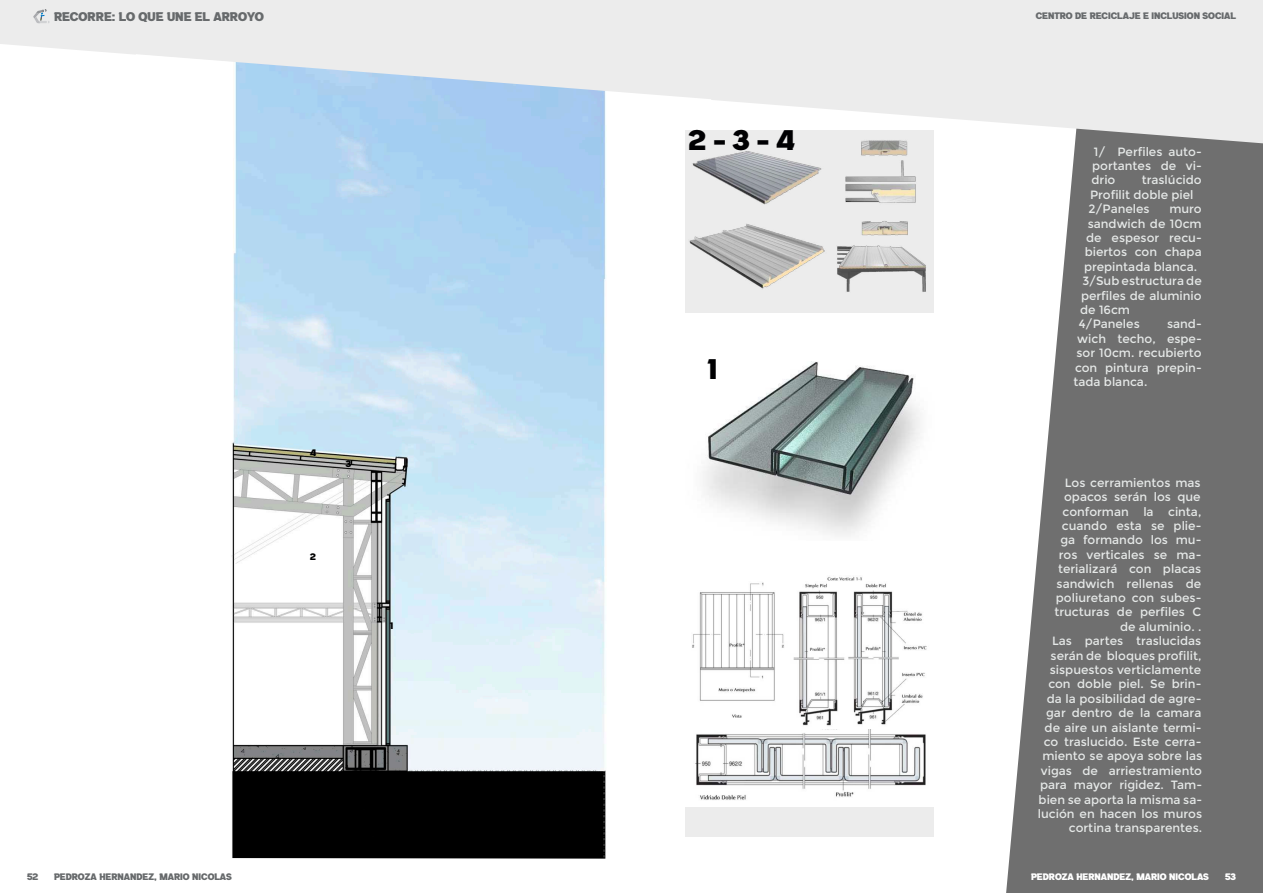
<style>
.page{position:relative;width:1263px;height:893px;background:#fff}
.page>*{position:absolute;margin:0;border:0;box-sizing:border-box;transform-origin:0 0}
.t1{font:27px "a Black Lives";color:#000002}
.t2{font:12px/14.4px "Montserrat";color:#e5e8e7;text-align:right}
.t3{font:12px "a Black Lives";color:#676a6c}
.t4{font:9px "a Black Lives";color:#676a6c}
.t5{font:9px "a Black Lives";color:#fff}
.t6{font:9px "a Black Lives";color:#66696b}
.t7{font:9px "a Black Lives";color:#000002}
</style>
<div class="page">
<svg style="left:1006px;top:144px;width:257px;height:749px;background:#828282"></svg>
<svg style="left:0;top:0;width:1263px;height:144px;fill:#ececec"></svg>
<svg style="left:33px;top:9px;width:17px;height:14px"></svg>
<img style="left:132px;top:54px;width:581px;height:805px">
<div style="left:685px;top:130px;width:249px;height:182px;background:#ececec"></div>
<img style="left:689px;top:140px;width:237px;height:152px">
<img style="left:685px;top:362px;width:235px;height:178px">
<div style="left:685px;top:623px;width:249px;height:213px;background:#ececec"></div>
<img style="left:685px;top:728px;width:249px;height:78px">
<img style="left:685px;top:570px;width:249px;height:158px">
<p class="t3" style="left:54px;top:12px;width:211px">RECORRE: LO QUE UNE EL ARROYO</p>
<p class="t4" style="left:1036px;top:12px;width:202px">CENTRO DE RECICLAJE E INCLUSION SOCIAL</p>
<p class="t7" style="left:310px;top:449px;width:7px">4</p>
<p class="t7" style="left:346px;top:460px;width:7px">3</p>
<p class="t7" style="left:310px;top:553px;width:7px">2</p>
<p class="t7" style="left:390px;top:621px;width:5px">1</p>
<h1 class="t1" style="left:689px;top:128px;width:107px">2 - 3 - 4</h1>
<h1 class="t1" style="left:708px;top:357px;width:11px">1</h1>
<p class="t2" style="left:1091px;top:144px;width:112px;text-align:justify">1/ Per昀椀les auto&shy;portantes de vi&shy;drio</p>
<p class="t2" style="left:1088px;top:173px;width:115px;text-align:left;text-indent:53px">traslúcido<br>Pro昀椀lit doble piel<br>2/Paneles</p>
<p class="t2" style="left:1169px;top:202px;width:34px">muro</p>
<p class="t2" style="left:1088px;top:216px;width:115px">sandwich de 10cm</p>
<p class="t2" style="left:1086px;top:231px;width:117px">de espesor recu-</p>
<p class="t2" style="left:1085px;top:245px;width:118px">biertos con chapa</p>
<p class="t2" style="left:1084px;top:260px;width:115px">prepintada blanca.</p>
<p class="t2" style="left:1082px;top:274px;width:121px">3/Sub estructura de</p>
<p class="t2" style="left:1081px;top:288px;width:122px">per昀椀les de aluminio</p>
<p class="t2" style="left:1080px;top:303px;width:51px">de 16cm</p>
<p class="t2" style="left:1079px;top:317px;width:62px">4/Paneles</p>
<p class="t2" style="left:1167px;top:317px;width:36px">sand-</p>
<p class="t2" style="left:1077px;top:332px;width:126px">wich techo, espe-</p>
<p class="t2" style="left:1076px;top:346px;width:127px">sor 10cm. recubierto</p>
<p class="t2" style="left:1075px;top:360px;width:128px">con pintura prepin-</p>
<p class="t2" style="left:1073px;top:375px;width:75px">tada blanca.</p>
<p class="t2" style="left:1038px;top:475px;width:166px">Los cerramientos mas opacos serán los que conforman la cinta, cuando esta se plie-<br>ga formando los mu-<br>ros verticales se ma&shy;terializará con placas sandwich rellenas de poliuretano con subes&shy;tructuras de per昀椀les C de aluminio. .<br>Las partes traslucidas serán de bloques pro昀椀lit, sispuestos verticlamente con doble piel. Se brin&shy;da la posibilidad de agre&shy;gar dentro de la camara de aire un aislante termi&shy;co traslucido. Este cerra&shy;miento se apoya sobre las vigas de arriestramiento para mayor rigidez. Tam&shy;bien se aporta la misma sa&shy;lución en hacen los muros cortina transparentes.</p>
<p class="t4" style="left:27px;top:873px;width:13px">52</p>
<p class="t5" style="left:1225px;top:873px;width:12px">53</p>
<p class="t6" style="left:54px;top:873px;width:179px">PEDROZA HERNANDEZ, MARIO NICOLAS</p>
<p class="t5" style="left:1031px;top:873px;width:179px">PEDROZA HERNANDEZ, MARIO NICOLAS</p>
</div>
